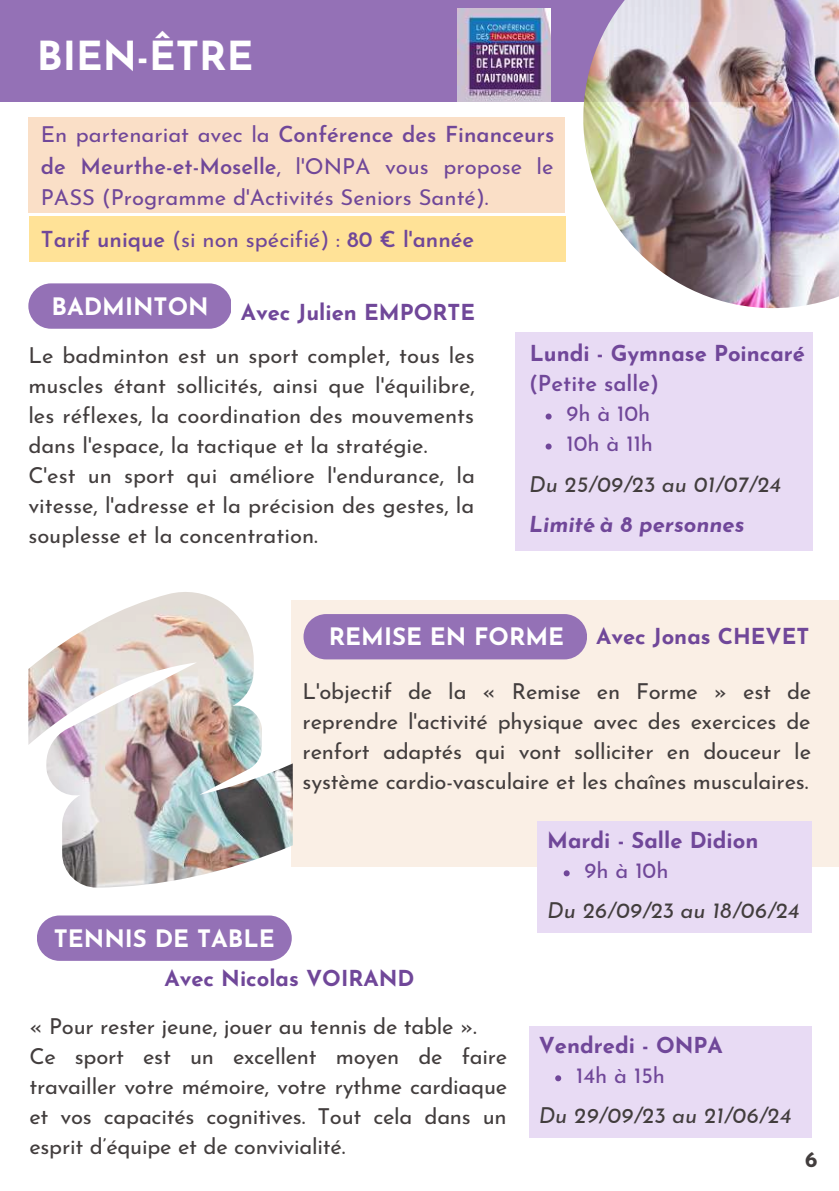
<style>
.page{position:relative;width:839px;height:1191px;background:#fff}
.page>*{position:absolute;margin:0;border:0;box-sizing:border-box;transform-origin:0 0}
.t1{font:700 40px "Josefin Sans";color:#fff}
.t2{font:700 24px "Josefin Sans";color:#fff}
.t3{font:22px/30px "Josefin Sans";color:#423d3d}
.t4{font:22px/31.6px "Josefin Sans";color:#704799;text-align:justify}
.t5{font:700 22px "Josefin Sans";color:#704799}
.t6{font:italic 22px "Josefin Sans";color:#423d3d}
.t7{font:600 22px "Josefin Sans";color:#704799}
.t8{font:italic 700 22px "Josefin Sans";color:#704799}
.t9{font:700 22px "Josefin Sans";color:#423d3d}
.s1{font-weight:600}
.s2{font-weight:400}
</style>
<div class="page">
<div style="left:37px;top:916px;width:254px;height:45px;background:#9471b6;border-radius:23px"></div>
<div style="left:529px;top:1026px;width:282px;height:112px;background:#e8dbf4"></div>
<div style="left:28px;top:117px;width:537px;height:96px;background:#fadfc7"></div>
<div style="left:0;top:0;width:838px;height:102px;background:#9471b6"></div>
<img style="left:583px;top:0;width:255px;height:308px">
<div style="left:28px;top:283px;width:203px;height:46px;background:#9471b6;border-radius:23px"></div>
<div style="left:514px;top:332px;width:298px;height:219px;background:#e8dbf4"></div>
<div style="left:29px;top:216px;width:536px;height:46px;background:#ffe297"></div>
<svg style="left:555px;top:1075px;width:6px;height:6px"></svg>
<svg style="left:545px;top:414px;width:6px;height:6px"></svg>
<svg style="left:545px;top:444px;width:6px;height:6px"></svg>
<div style="left:292px;top:600px;width:546px;height:267px;background:#faefe5"></div>
<div style="left:537px;top:822px;width:274px;height:111px;background:#e8dbf4"></div>
<div style="left:303px;top:614px;width:284px;height:45px;background:#9471b6;border-radius:23px"></div>
<img style="left:28px;top:592px;width:265px;height:295px">
<svg style="left:563px;top:870px;width:6px;height:6px"></svg>
<img style="left:458px;top:9px;width:93px;height:93px">
<h1 class="t1" style="left:37px;top:40px;width:218px">BIEN-ÊTRE</h1>
<p class="t4" style="left:41px;top:121px;width:515px">En partenariat avec la <span class="s1">Conférence des Financeurs de Meurthe-et-Moselle</span>, l'ONPA vous propose le PASS (Programme d'Activités Seniors Santé).</p>
<p class="t7" style="left:41px;top:231px;width:435px">Tarif unique <span class="s2">(si non spécifié) :</span> 80 € l'année</p>
<p class="t2" style="left:52px;top:297px;width:158px">BADMINTON</p>
<p class="t5" style="left:241px;top:304px;width:236px">Avec Julien EMPORTE</p>
<p class="t3" style="left:28px;top:342px;width:448px">Le badminton est un sport complet, tous les muscles étant sollicités, ainsi que l'équilibre, les réflexes, la coordination des mouvements dans l'espace, la tactique et la stratégie.<br>C'est un sport qui améliore l'endurance, la vitesse, l'adresse et la précision des gestes, la souplesse et la concentration.</p>
<p class="t5" style="left:529px;top:345px;width:277px">Lundi - Gymnase Poincaré</p>
<p class="t7" style="left:529px;top:375px;width:131px">(Petite salle)</p>
<p class="t4" style="left:566px;top:401px;width:88px;line-height:30px">9h à 10h<br>10h à 11h</p>
<p class="t6" style="left:529px;top:475px;width:253px">Du 25/09/23 au 01/07/24</p>
<p class="t8" style="left:529px;top:516px;width:217px">Limité à 8 personnes</p>
<p class="t2" style="left:329px;top:627px;width:237px">REMISE EN FORME</p>
<p class="t5" style="left:596px;top:627px;width:215px">Avec Jonas CHEVET</p>
<p class="t3" style="left:302px;top:679px;width:510px;text-align:justify">L'objectif de la « Remise en Forme » est de reprendre l'activité physique avec des exercices de renfort adaptés qui vont solliciter en douceur le système cardio-vasculaire et les chaînes musculaires.</p>
<p class="t5" style="left:547px;top:831px;width:213px">Mardi - Salle Didion</p>
<p class="t4" style="left:584px;top:857px;width:85px">9h à 10h</p>
<p class="t2" style="left:54px;top:929px;width:222px">TENNIS DE TABLE</p>
<p class="t5" style="left:164px;top:969px;width:252px">Avec Nicolas VOIRAND</p>
<p class="t3" style="left:29px;top:1013px;width:479px">« Pour rester jeune, jouer au tennis de table ».<br>Ce sport est un excellent moyen de faire travailler votre mémoire, votre rythme cardiaque et vos capacités cognitives. Tout cela dans un esprit d’équipe et de convivialité.</p>
<p class="t6" style="left:547px;top:902px;width:254px">Du 26/09/23 au 18/06/24</p>
<p class="t5" style="left:538px;top:1036px;width:186px">Vendredi - ONPA</p>
<p class="t4" style="left:576px;top:1062px;width:90px">14h à 15h</p>
<p class="t6" style="left:538px;top:1107px;width:254px">Du 29/09/23 au 21/06/24</p>
<p class="t9" style="left:805px;top:1150px;width:14px">6</p>
</div>
